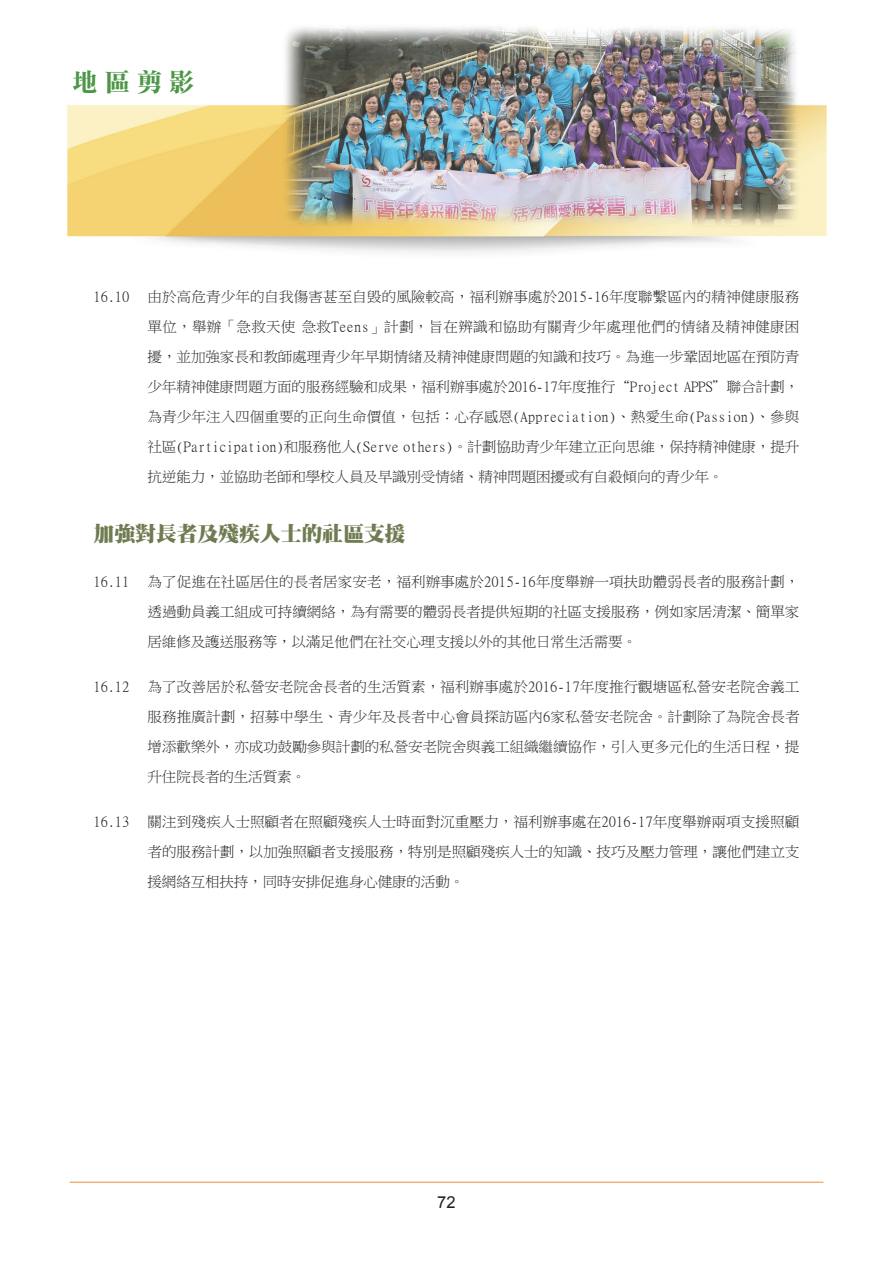
<style>
.page{position:relative;width:893px;height:1263px;background:#fff}
.page>*{position:absolute;margin:0;border:0;box-sizing:border-box;transform-origin:0 0}
.t1{font:25.5px "DF Li Song Bd HK BF";color:#4c9747}
.t2{font:21px "DF Ming UB HK BF";letter-spacing:-.01em;color:#6f7c52}
.t3{font:16.5px "Arial";color:#231f20}
.t4{font:14.25px/30px "Ming Lt HKSCS UNI H";letter-spacing:-.01em;color:#231f20;text-align:justify}
</style>
<div class="page">
<img style="left:67px;top:27px;width:760px;height:227px">
<hr style="left:70px;top:1182px;width:753px;height:1px;background:#f18c3a">
<h1 class="t1" style="left:72px;top:69px;width:124px">地區剪影</h1>
<p class="t4" style="left:94px;top:281px;width:37px">16.10</p>
<p class="t4" style="left:148px;top:281px;width:653px">由於高危青少年的自我傷害甚至自毁的風險較高，福利辦事處於2015-16年度聯繫區內的精神健康服務單位，舉辦「急救天使急救Teens」計劃，旨在辨識和協助有關青少年處理他們的情緒及精神健康困擾，並加強家長和教師處理青少年早期情緒及精神健康問題的知識和技巧。為進一步鞏固地區在預防青少年精神健康問題方面的服務經驗和成果，福利辦事處於2016-17年度推行“Project APPS”聯合計劃，為青少年注入四個重要的正向生命價值，包括：心存感恩(Appreciation)、熱愛生命(Passion)、參與社區(Participation)和服務他人(Serve others)。計劃協助青少年建立正向思維，保持精神健康，提升抗逆能力，並協助老師和學校人員及早識別受情緒、精神問題困擾或有自殺傾向的青少年。</p>
<p class="t2" style="left:94px;top:522px;width:314px">加強對長者及殘疾人士的社區支援</p>
<p class="t4" style="left:94px;top:566px;width:37px">16.11</p>
<p class="t4" style="left:148px;top:566px;width:653px">為了促進在社區居住的長者居家安老，福利辦事處於2015-16年度舉辦一項扶助體弱長者的服務計劃，透過動員義工組成可持續網絡，為有需要的體弱長者提供短期的社區支援服務，例如家居清潔、簡單家居維修及護送服務等，以滿足他們在社交心理支援以外的其他日常生活需要。</p>
<p class="t4" style="left:94px;top:671px;width:37px">16.12</p>
<p class="t4" style="left:148px;top:671px;width:653px">為了改善居於私營安老院舍長者的生活質素，福利辦事處於2016-17年度推行觀塘區私營安老院舍義工服務推廣計劃，招募中學生、青少年及長者中心會員探訪區內6家私營安老院舍。計劃除了為院舍長者增添歡樂外，亦成功鼓勵參與計劃的私營安老院舍與義工組織繼續協作，引入更多元化的生活日程，提升住院長者的生活質素。</p>
<p class="t4" style="left:94px;top:806px;width:37px">16.13</p>
<p class="t4" style="left:148px;top:806px;width:653px">關注到殘疾人士照顧者在照顧殘疾人士時面對沉重壓力，福利辦事處在2016-17年度舉辦兩項支援照顧者的服務計劃，以加強照顧者支援服務，特別是照顧殘疾人士的知識、技巧及壓力管理，讓他們建立支援網絡互相扶持，同時安排促進身心健康的活動。</p>
<p class="t3" style="left:437px;top:1192px;width:20px">72</p>
</div>
